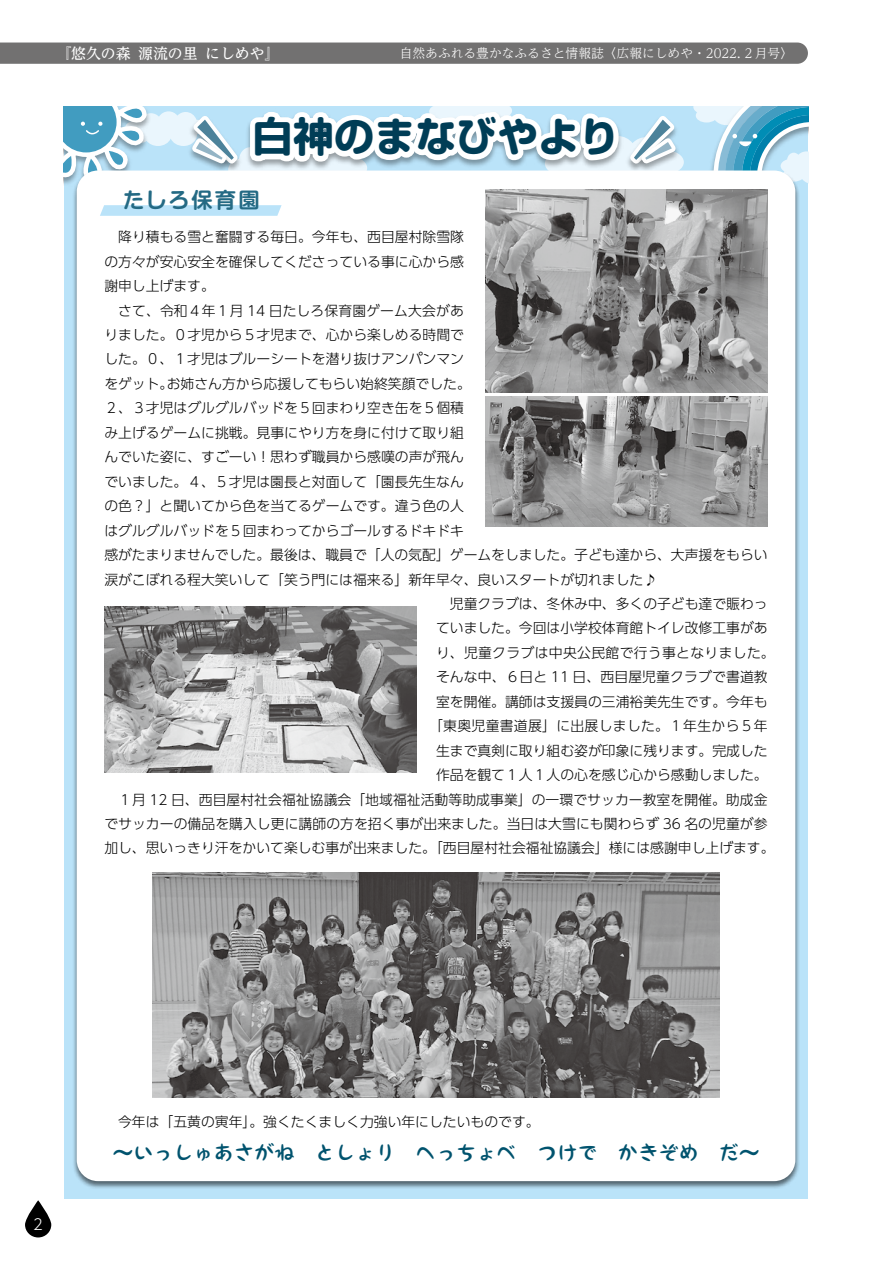
<style>
.page{position:relative;width:893px;height:1263px;background:#fff}
.page>*{position:absolute;margin:0;border:0;box-sizing:border-box;transform-origin:0 0}
.t1{font:700 40.8px "Soft Go Std";color:#003d56}
.t2{font:700 21.3px "Shin M Go Pr 6 De";letter-spacing:.09em;color:#246a84}
.t3{font:700 20.25px "Ro Pokkru Std";color:#00536e}
.t4{font:500 14.85px "UD Reimin Pr 6";color:#fff}
.t5{font:300 14.85px "UD Shin Go Pr 6";color:#fff}
.t6{font:300 13.8px "UD Shin Go Pr 6";color:#000}
.t7{font:300 13.8px "UD Shin Go Pr 6";letter-spacing:.025em;color:#000}
.t8{font:300 12.75px "UD Reimin Pr 6";color:#fff}
</style>
<div class="page">
<div style="left:64px;top:106px;width:744px;height:1093px;background:#bae3f9"></div>
<svg style="left:693px;top:106px;width:115px;height:77px"></svg>
<div style="left:72px;top:170px;width:728px;height:1020px;background:#000;opacity:.55"></div>
<div style="left:77px;top:171px;width:718px;height:1010px;background:#fff;border-radius:21px"></div>
<svg style="left:64px;top:106px;width:620px;height:110px"></svg>
<img style="left:486px;top:189px;width:282px;height:203px">
<img style="left:486px;top:396px;width:282px;height:130px">
<img style="left:104px;top:607px;width:312px;height:166px">
<img style="left:153px;top:872px;width:566px;height:225px">
<div style="left:0;top:43px;width:808px;height:21px;background:#727171"></div>
<svg style="left:25px;top:1200px;width:26px;height:37px"></svg>
<p class="t4" style="left:56px;top:41px;width:225px">『悠久の森 源流の里 にしめや』</p>
<p class="t8" style="left:400px;top:43px;width:395px">自然あふれる豊かなふるさと情報誌〈広報にしめや・2022.２月号〉</p>
<h1 class="t1" style="left:252px;top:108px;width:369px">白神のまなびやより</h1>
<h2 class="t2" style="left:100px;top:183px;width:161px">　たしろ保育園</h2>
<p class="t6" style="left:104px;top:226px;width:361px">　降り積もる雪と奮闘する毎日。今年も、西目屋村除雪隊</p>
<p class="t6" style="left:104px;top:250px;width:361px">の方々が安心安全を確保してくださっている事に心から感</p>
<p class="t6" style="left:104px;top:275px;width:112px">謝申し上げます。</p>
<p class="t6" style="left:104px;top:299px;width:361px">　さて、令和４年１月 14 日たしろ保育園ゲーム大会があ</p>
<p class="t6" style="left:104px;top:324px;width:361px">りました。０才児から５才児まで、心から楽しめる時間で</p>
<p class="t6" style="left:104px;top:348px;width:361px">した。０、１才児はブルーシートを潜り抜けアンパンマン</p>
<p class="t6" style="left:104px;top:372px;width:368px">をゲット。お姉さん方から応援してもらい始終笑顔でした。</p>
<p class="t6" style="left:104px;top:397px;width:361px">２、３才児はグルグルバッドを５回まわり空き缶を５個積</p>
<p class="t6" style="left:104px;top:421px;width:361px">み上げるゲームに挑戦。見事にやり方を身に付けて取り組</p>
<p class="t6" style="left:104px;top:446px;width:361px">んでいた姿に、すごーい！思わず職員から感嘆の声が飛ん</p>
<p class="t6" style="left:104px;top:470px;width:361px">でいました。４、５才児は園長と対面して「園長先生なん</p>
<p class="t6" style="left:104px;top:495px;width:361px">の色？」と聞いてから色を当てるゲームです。違う色の人</p>
<p class="t6" style="left:104px;top:519px;width:361px">はグルグルバッドを５回まわってからゴールするドキドキ</p>
<p class="t6" style="left:104px;top:544px;width:665px">感がたまりませんでした。最後は、職員で「人の気配」ゲームをしました。子ども達から、大声援をもらい</p>
<p class="t6" style="left:104px;top:568px;width:554px">涙がこぼれる程大笑いして「笑う門には福来る」新年早々、良いスタートが切れました♪</p>
<p class="t6" style="left:436px;top:592px;width:333px">　児童クラブは、冬休み中、多くの子ども達で賑わっ</p>
<p class="t6" style="left:436px;top:617px;width:333px">ていました。今回は小学校体育館トイレ改修工事があ</p>
<p class="t7" style="left:436px;top:641px;width:340px">り、児童クラブは中央公民館で行う事となりました。</p>
<p class="t6" style="left:436px;top:666px;width:333px">そんな中、６日と 11 日、西目屋児童クラブで書道教</p>
<p class="t6" style="left:436px;top:690px;width:333px">室を開催。講師は支援員の三浦裕美先生です。今年も</p>
<p class="t7" style="left:429px;top:715px;width:340px">「東奥児童書道展」に出展しました。１年生から５年</p>
<p class="t6" style="left:436px;top:739px;width:333px">生まで真剣に取り組む姿が印象に残ります。完成した</p>
<p class="t6" style="left:436px;top:764px;width:333px">作品を観て１人１人の心を感じ心から感動しました。</p>
<p class="t6" style="left:104px;top:788px;width:665px">　１月 12 日、西目屋村社会福祉協議会「地域福祉活動等助成事業」の一環でサッカー教室を開催。助成金</p>
<p class="t6" style="left:104px;top:812px;width:665px">でサッカーの備品を購入し更に講師の方を招く事が出来ました。当日は大雪にも関わらず 36 名の児童が参</p>
<p class="t6" style="left:104px;top:837px;width:672px">加し、思いっきり汗をかいて楽しむ事が出来ました。「西目屋村社会福祉協議会」様には感謝申し上げます。</p>
<p class="t5" style="left:33px;top:1213px;width:11px">2</p>
<p class="t6" style="left:104px;top:1110px;width:437px">　今年は「五黄の寅年」。強くたくましく力強い年にしたいものです。</p>
<h3 class="t3" style="left:113px;top:1138px;width:648px">～いっしゅあさがね　としょり　へっちょべ　つけで　かきぞめ　だ～</h3>
</div>
